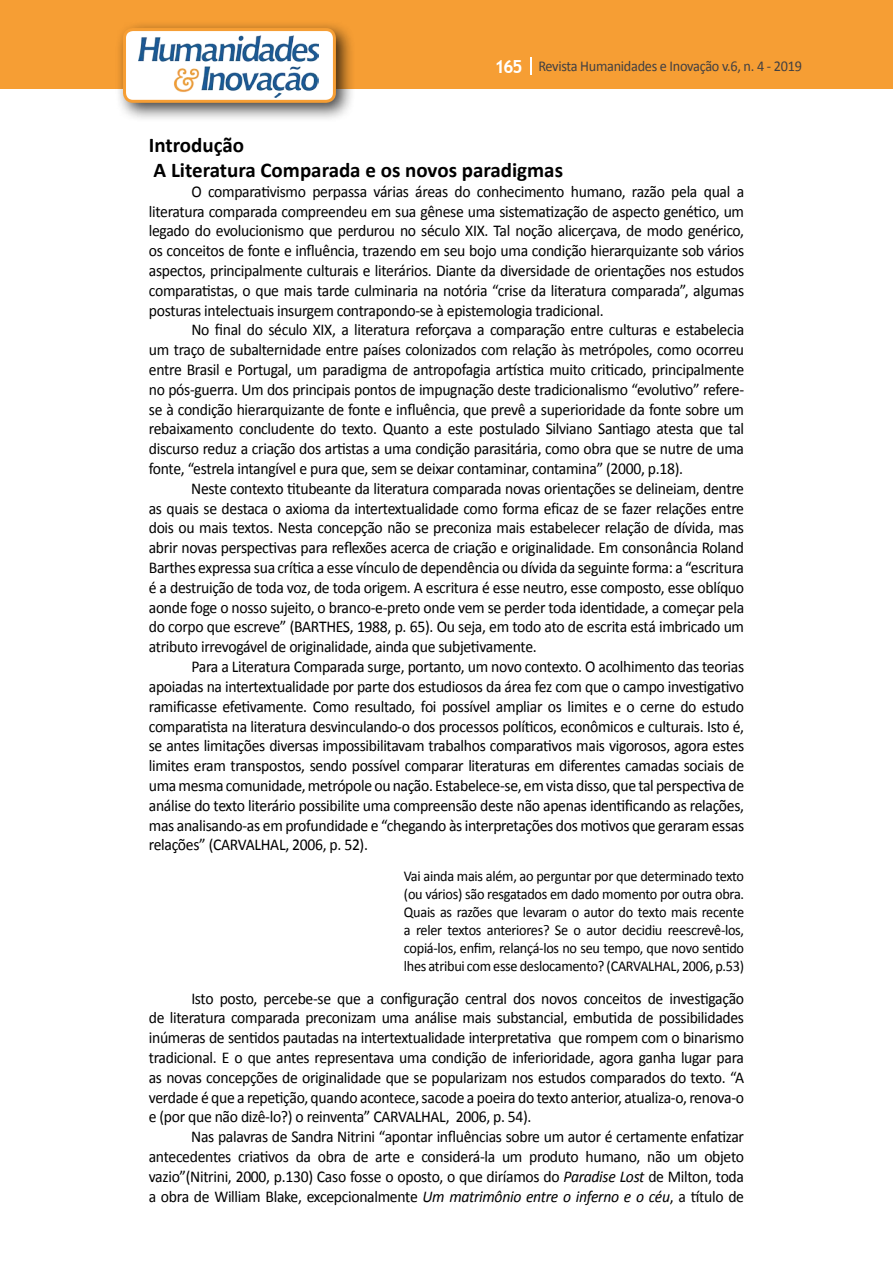
<style>
.page{position:relative;width:893px;height:1263px;background:#fff}
.page>*{position:absolute;margin:0;border:0;box-sizing:border-box;transform-origin:0 0}
.t1{font:700 21px/25.2px "Calibri";color:#000}
.t2{font:16.5px/19.8px "Calibri";letter-spacing:-.02em;color:#000;text-align:justify;scale:.95 1}
.t3{font:15px/18px "Calibri";letter-spacing:-.02em;color:#000;text-align:justify;scale:.95 1}
.t4{font:15px "Calibri";letter-spacing:-.02em;color:#414042;scale:.95 1}
.s1{font-family:"Trebuchet MS";font-weight:700;font-size:18px;color:#fff}
.s2{font-style:italic}
</style>
<div class="page">
<div style="left:0;top:0;width:893px;height:88px;background:#f69e34"></div>
<svg style="left:530px;top:57px;width:2px;height:18px"></svg>
<div style="left:115px;top:20px;width:241px;height:103px;background:#000;opacity:.75"></div>
<div style="left:125px;top:30px;width:209px;height:71px;background:#fff;border-radius:9px"></div>
<img style="left:138px;top:35px;width:181px;height:62px">
<div style="left:123px;top:28px;width:213px;height:75px;border:3px solid #f69e34;border-radius:9px"></div>
<p class="t4" style="left:495px;top:57px;width:325px"><span class="s1">165</span> Revista Humanidades e Inovação v.6, n. 4 - 2019</p>
<p class="t1" style="left:149px;top:132px;width:416px">Introdução<br>A Literatura Comparada e os novos paradigmas</p>
<p class="t2" style="left:149px;top:181px;width:628px;text-indent:42px">O comparativismo perpassa várias áreas do conhecimento humano, razão pela qual a literatura comparada compreendeu em sua gênese uma sistematização de aspecto genético, um legado do evolucionismo que perdurou no século XIX. Tal noção alicerçava, de modo genérico, os conceitos de fonte e influência, trazendo em seu bojo uma condição hierarquizante sob vários aspectos, principalmente culturais e literários. Diante da diversidade de orientações nos estudos comparatistas, o que mais tarde culminaria na notória “crise da literatura comparada”, algumas posturas intelectuais insurgem contrapondo-se à epistemologia tradicional.</p>
<p class="t2" style="left:149px;top:320px;width:628px;text-indent:43px">No final do século XIX, a literatura reforçava a comparação entre culturas e estabelecia um traço de subalternidade entre países colonizados com relação às metrópoles, como ocorreu entre Brasil e Portugal, um paradigma de antropofagia artística muito criticado, principalmente no pós-guerra. Um dos principais pontos de impugnação deste tradicionalismo “evolutivo” refere&shy;se à condição hierarquizante de fonte e influência, que prevê a superioridade da fonte sobre um rebaixamento concludente do texto. Quanto a este postulado Silviano Santiago atesta que tal discurso reduz a criação dos artistas a uma condição parasitária, como obra que se nutre de uma fonte, “estrela intangível e pura que, sem se deixar contaminar, contamina” (2000, p.18).</p>
<p class="t2" style="left:149px;top:478px;width:628px;text-indent:43px">Neste contexto titubeante da literatura comparada novas orientações se delineiam, dentre as quais se destaca o axioma da intertextualidade como forma eficaz de se fazer relações entre dois ou mais textos. Nesta concepção não se preconiza mais estabelecer relação de dívida, mas abrir novas perspectivas para reflexões acerca de criação e originalidade. Em consonância Roland Barthes expressa sua crítica a esse vínculo de dependência ou dívida da seguinte forma: a “escritura é a destruição de toda voz, de toda origem. A escritura é esse neutro, esse composto, esse oblíquo aonde foge o nosso sujeito, o branco-e-preto onde vem se perder toda identidade, a começar pela do corpo que escreve” (BARTHES, 1988, p. 65). Ou seja, em todo ato de escrita está imbricado um atributo irrevogável de originalidade, ainda que subjetivamente.</p>
<p class="t2" style="left:149px;top:657px;width:628px;text-indent:43px">Para a Literatura Comparada surge, portanto, um novo contexto. O acolhimento das teorias apoiadas na intertextualidade por parte dos estudiosos da área fez com que o campo investigativo ramificasse efetivamente. Como resultado, foi possível ampliar os limites e o cerne do estudo comparatista na literatura desvinculando-o dos processos políticos, econômicos e culturais. Isto é, se antes limitações diversas impossibilitavam trabalhos comparativos mais vigorosos, agora estes limites eram transpostos, sendo possível comparar literaturas em diferentes camadas sociais de umamesma comunidade, metrópole ou nação. Estabelece-se, emvista disso, que tal perspectiva de análise do texto literário possibilite uma compreensão deste não apenas identificando as relações, mas analisando-as em profundidade e “chegando às interpretações dos motivos que geraram essas relações” (CARVALHAL, 2006, p. 52).</p>
<p class="t3" style="left:404px;top:867px;width:360px">Vai ainda mais além, ao perguntar por que determinado texto (ou vários) são resgatados em dado momento por outra obra.<br>Quais as razões que levaram o autor do texto mais recente a reler textos anteriores? Se o autor decidiu reescrevê-los, copiá-los, enfim, relançá-los no seu tempo, que novo sentido lhes atribui com esse deslocamento? (CARVALHAL, 2006, p.53)</p>
<p class="t2" style="left:149px;top:988px;width:628px;text-indent:43px">Isto posto, percebe-se que a configuração central dos novos conceitos de investigação de literatura comparada preconizam uma análise mais substancial, embutida de possibilidades inúmeras de sentidos pautadas na intertextualidade interpretativa que rompem com o binarismo tradicional. E o que antes representava uma condição de inferioridade, agora ganha lugar para as novas concepções de originalidade que se popularizam nos estudos comparados do texto. “A verdade é que a repetição, quando acontece, sacode a poeira do texto anterior, atualiza-o, renova-o e (por que não dizê-lo?) o reinventa” CARVALHAL, 2006, p. 54).</p>
<p class="t2" style="left:149px;top:1127px;width:628px;text-indent:43px">Nas palavras de Sandra Nitrini “apontar influências sobre um autor é certamente enfatizar antecedentes criativos da obra de arte e considerá-la um produto humano, não um objeto vazio”(Nitrini, 2000, p.130) Caso fosse o oposto, o que diríamos do <span class="s2">Paradise Lost</span> de Milton, toda a obra de William Blake, excepcionalmente <span class="s2">Um matrimônio entre o inferno e o céu</span>, a título de</p>
</div>
